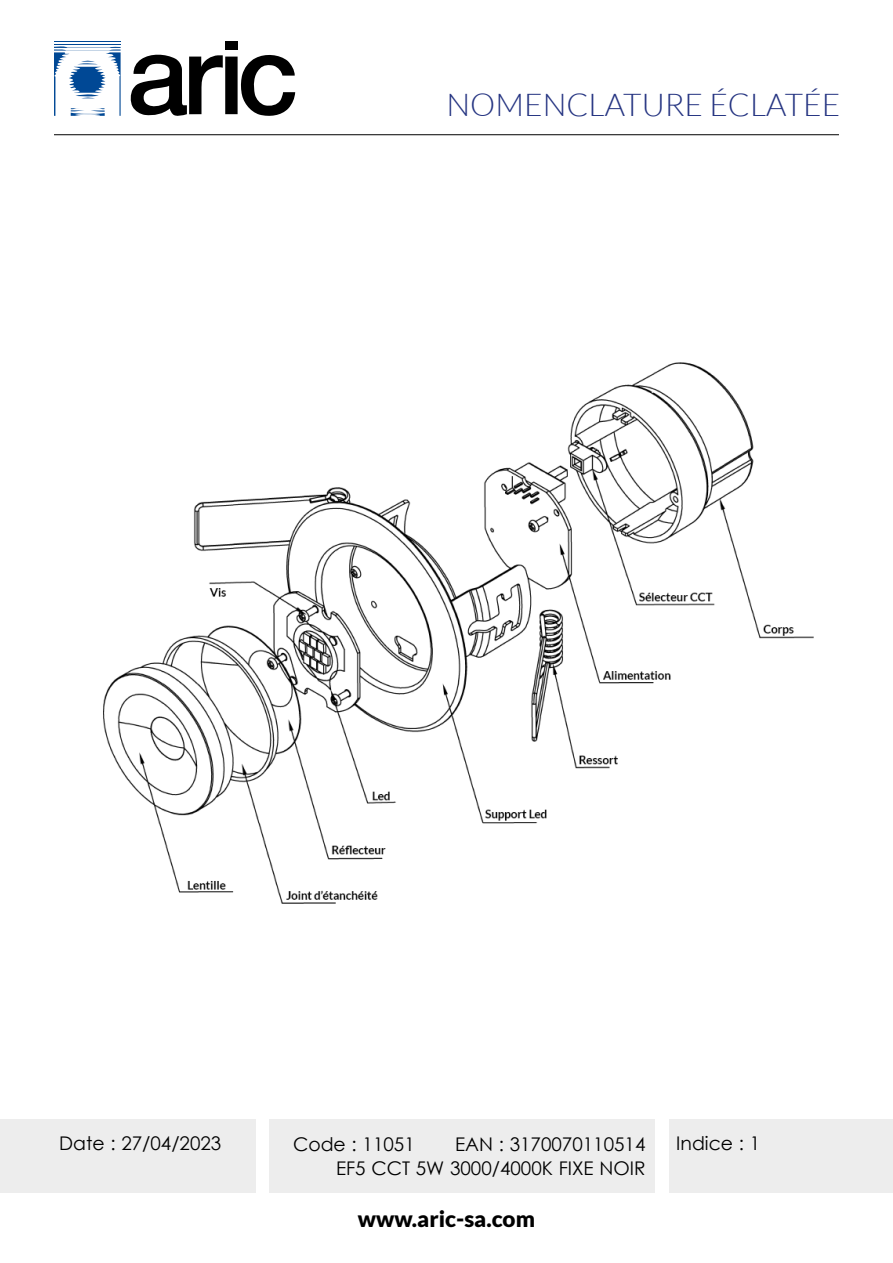
<style>
.page{position:relative;width:893px;height:1263px;background:#fff}
.page>*{position:absolute;margin:0;border:0;box-sizing:border-box;transform-origin:0 0}
.t1{font:300 31.5px "Lato";color:#263582}
.t2{font:900 22.5px "Lato";color:#000}
.texte_courant{font:18.9px/24px "Century Gothic";color:#000;text-align:right}
</style>
<div class="page">
<img style="left:103px;top:362px;width:711px;height:542px">
<div style="left:0;top:1119px;width:255px;height:74px;background:#ededed"></div>
<div style="left:669px;top:1119px;width:224px;height:74px;background:#ededed"></div>
<div style="left:269px;top:1119px;width:386px;height:74px;background:#ededed"></div>
<svg style="left:130px;top:54px;width:165px;height:62px"></svg>
<div style="left:225px;top:41px;width:13px;height:8px;background:#000"></div>
<svg style="left:54px;top:46px;width:67px;height:70px"></svg>
<hr style="left:54px;top:41px;width:67px;height:1px;background:#004895">
<hr style="left:54px;top:44px;width:67px;height:1px;background:#004895">
<hr style="left:54px;top:134px;width:785px;height:1px;background:#000">
<p class="t1" style="left:446px;top:88px;width:395px">NOMENCLATURE ÉCLATÉE</p>
<p class="texte_courant" style="left:336px;top:1131px;width:311px">EAN : 3170070110514<br>EF5 CCT 5W 3000/4000K FIXE NOIR</p>
<p class="texte_courant" style="left:676px;top:1131px;width:85px">Indice : 1</p>
<p class="texte_courant" style="left:59px;top:1131px;width:164px">Date : 27/04/2023</p>
<p class="texte_courant" style="left:293px;top:1131px;width:123px">Code : 11051</p>
<p class="t2" style="left:358px;top:1206px;width:179px">www.aric-sa.com</p>
</div>
